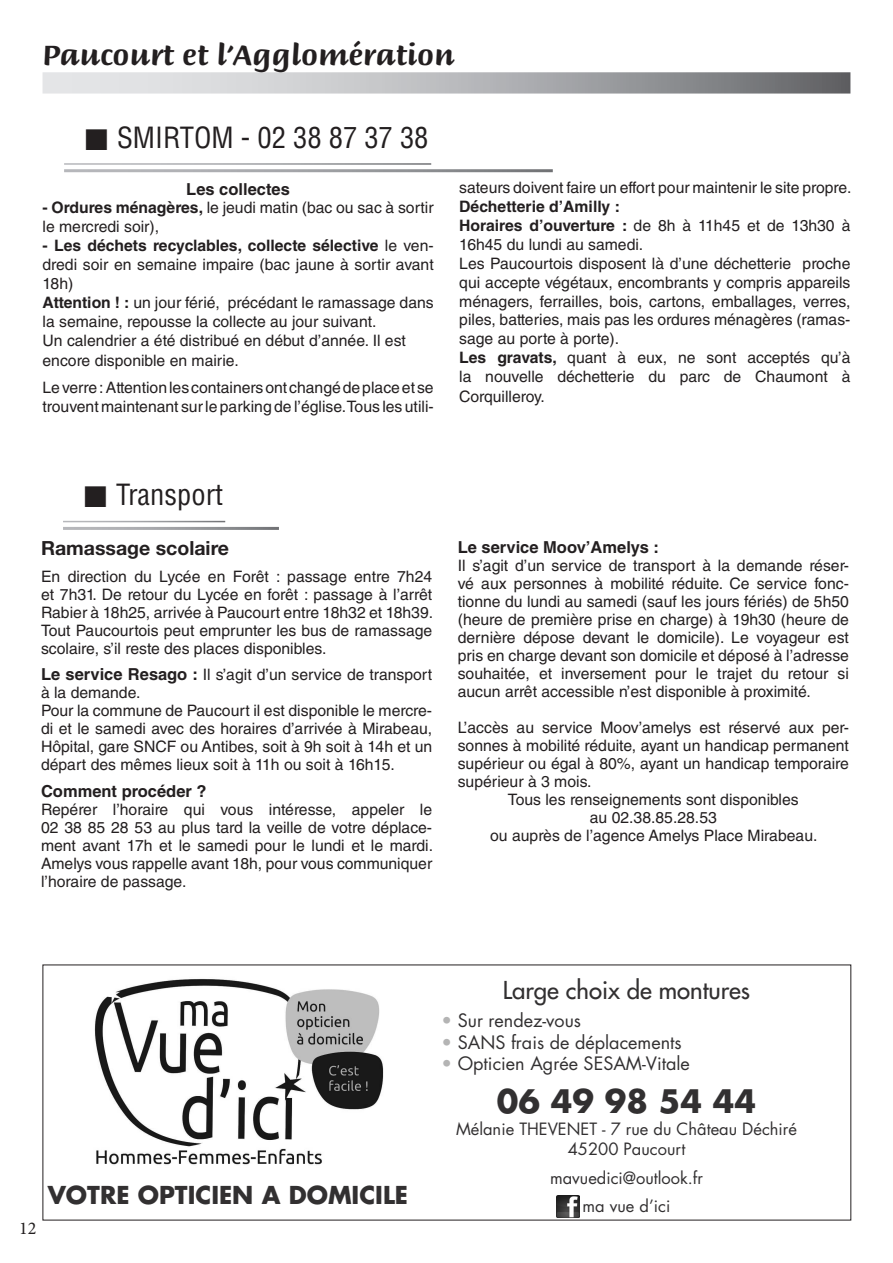
<style>
.page{position:relative;width:893px;height:1263px;background:#fff}
.page>*{position:absolute;margin:0;border:0;box-sizing:border-box;transform-origin:0 0}
.t1{font:700 31.5px "Futura Std";color:#323031}
.t2{font:700 30px "Briem Script Std";color:#231f20}
.t3{font:condensed 28.5px "Helvetica LT Std";color:#231f20}
.t4{font:700 24px "Futura Std";color:#323031}
.t5{font:500 24px "Futura Std";color:#323031}
.t6{font:700 19.5px "Helvetica Neue";color:#231f20}
.t7{font:18px "Futura Std";color:#323031}
.t8{font:18px "Minion Pro";color:#231f20}
.t9{font:16.5px/19.8px "Futura Std";color:#323031;text-align:center}
.t10{font:700 16.5px "Helvetica";color:#231f20}
.t11{font:15.75px/18px "Helvetica LT Std";color:#231f20;text-align:justify}
.s1{font-weight:700}
.s2{font-family:"Helvetica";font-weight:700}
.s3{font-family:"Helvetica";font-weight:700;font-size:16.5px}
.s4{color:#b4b4b4}
</style>
<div class="page">
<svg style="left:46px;top:75px;width:801px;height:16px"></svg>
<div style="left:43px;top:72px;width:807px;height:22px;border:2px solid #fff"></div>
<img style="left:94px;top:979px;width:290px;height:186px">
<img style="left:557px;top:1195px;width:22px;height:23px">
<p class="t2" style="left:43px;top:38px;width:413px">Paucourt et l’Agglomération</p>
<p class="t3" style="left:85px;top:120px;width:345px">■ SMIRTOM - 02 38 87 37 38</p>
<p class="t10" style="left:186px;top:179px;width:105px">Les collectes</p>
<p class="t11" style="left:43px;top:198px;width:393px;line-height:18.9px"><span class="s1">- Ordures ménagères,</span> le jeudi matin (bac ou sac à sortir le mercredi soir),</p>
<p class="t11" style="left:43px;top:236px;width:393px;line-height:18.9px"><span class="s1">- Les déchets recyclables, collecte sélective</span> le ven&shy;dredi soir en semaine impaire (bac jaune à sortir avant 18h)</p>
<p class="t11" style="left:43px;top:293px;width:393px;line-height:18.9px"><span class="s1">Attention ! :</span> un jour férié, précédant le ramassage dans la semaine, repousse la collecte au jour suivant.</p>
<p class="t11" style="left:43px;top:331px;width:365px;line-height:19.5px">Un calendrier a été distribué en début d’année. Il est encore disponible en mairie.</p>
<p class="t11" style="left:43px;top:378px;width:393px;line-height:18.9px">Le verre : Attention les containers ont changé de place et se trouvent maintenant sur le parking de l’église. Tous les utili-</p>
<p class="t11" style="left:459px;top:178px;width:394px;line-height:18.9px">sateurs doivent faire un effort pour maintenir le site propre.<br><span class="s2">Déchetterie d’Amilly :</span></p>
<p class="t11" style="left:459px;top:216px;width:393px;line-height:18.9px"><span class="s1">Horaires d’ouverture :</span> de 8h à 11h45 et de 13h30 à<br>16h45 du lundi au samedi.</p>
<p class="t11" style="left:459px;top:254px;width:393px;line-height:18.9px">Les Paucourtois disposent là d’une déchetterie proche qui accepte végétaux, encombrants y compris appareils ménagers, ferrailles, bois, cartons, emballages, verres, piles, batteries, mais pas les ordures ménagères (ramas&shy;sage au porte à porte).</p>
<p class="t11" style="left:459px;top:348px;width:393px;line-height:19.4px"><span class="s1">Les gravats,</span> quant à eux, ne sont acceptés qu’à la nouvelle déchetterie du parc de Chaumont à Corquilleroy.</p>
<p class="t3" style="left:84px;top:477px;width:140px">■ Transport</p>
<p class="t6" style="left:41px;top:536px;width:190px">Ramassage scolaire</p>
<p class="t11" style="left:41px;top:567px;width:394px">En direction du Lycée en Forêt : passage entre 7h24 et 7h31. De retour du Lycée en forêt : passage à l’arrêt Rabier à 18h25, arrivée à Paucourt entre 18h32 et 18h39.</p>
<p class="t11" style="left:41px;top:621px;width:393px">Tout Paucourtois peut emprunter les bus de ramassage scolaire, s’il reste des places disponibles.</p>
<p class="t11" style="left:41px;top:665px;width:393px"><span class="s3">Le service Resago :</span> Il s’agit d’un service de transport à la demande.</p>
<p class="t11" style="left:41px;top:701px;width:393px">Pour la commune de Paucourt il est disponible le mercre&shy;di et le samedi avec des horaires d’arrivée à Mirabeau, Hôpital, gare SNCF ou Antibes, soit à 9h soit à 14h et un départ des mêmes lieux soit à 11h ou soit à 16h15.</p>
<p class="t10" style="left:41px;top:781px;width:167px">Comment procéder ?</p>
<p class="t11" style="left:41px;top:800px;width:394px">Repérer l’horaire qui vous intéresse, appeler le 02 38 85 28 53 au plus tard la veille de votre déplace&shy;ment avant 17h et le samedi pour le lundi et le mardi.<br>Amelys vous rappelle avant 18h, pour vous communiquer l’horaire de passage.</p>
<p class="t10" style="left:458px;top:537px;width:203px">Le service Moov’Amelys :</p>
<p class="t11" style="left:458px;top:556px;width:393px">Il s’agit d’un service de transport à la demande réser&shy;vé aux personnes à mobilité réduite. Ce service fonc&shy;tionne du lundi au samedi (sauf les jours fériés) de 5h50 (heure de première prise en charge) à 19h30 (heure de dernière dépose devant le domicile). Le voyageur est pris en charge devant son domicile et déposé à l’adresse souhaitée, et inversement pour le trajet du retour si aucun arrêt accessible n’est disponible à proximité.</p>
<p class="t11" style="left:458px;top:718px;width:393px">L’accès au service Moov’amelys est réservé aux per&shy;sonnes à mobilité réduite, ayant un handicap permanent supérieur ou égal à 80%, ayant un handicap temporaire supérieur à 3 mois.</p>
<p class="t11" style="left:508px;top:790px;width:292px">Tous les renseignements sont disponibles</p>
<p class="t11" style="left:590px;top:808px;width:128px">au 02.38.85.28.53</p>
<p class="t11" style="left:490px;top:826px;width:329px">ou auprès de l’agence Amelys Place Mirabeau.</p>
<p class="t8" style="left:19px;top:1216px;width:19px">12</p>
<p class="t4" style="left:48px;top:1179px;width:362px">VOTRE OPTICIEN A DOMICILE</p>
<p class="t5" style="left:503px;top:975px;width:249px">Large choix de montures</p>
<p class="t7" style="left:442px;top:1009px;width:141px"><span class="s4">•</span> Sur rendez-vous</p>
<p class="t7" style="left:442px;top:1030px;width:242px"><span class="s4">•</span> SANS frais de déplacements</p>
<p class="t7" style="left:442px;top:1052px;width:250px"><span class="s4">•</span> Opticien Agrée SESAM-Vitale</p>
<p class="t1" style="left:497px;top:1080px;width:261px">06 49 98 54 44</p>
<p class="t9" style="left:456px;top:1120px;width:342px">Mélanie THEVENET - 7 rue du Château Déchiré<br>45200 Paucourt</p>
<p class="t9" style="left:550px;top:1163px;width:154px;line-height:28.3px">mavuedici@outlook.fr ma vue d’ici</p>
</div>
